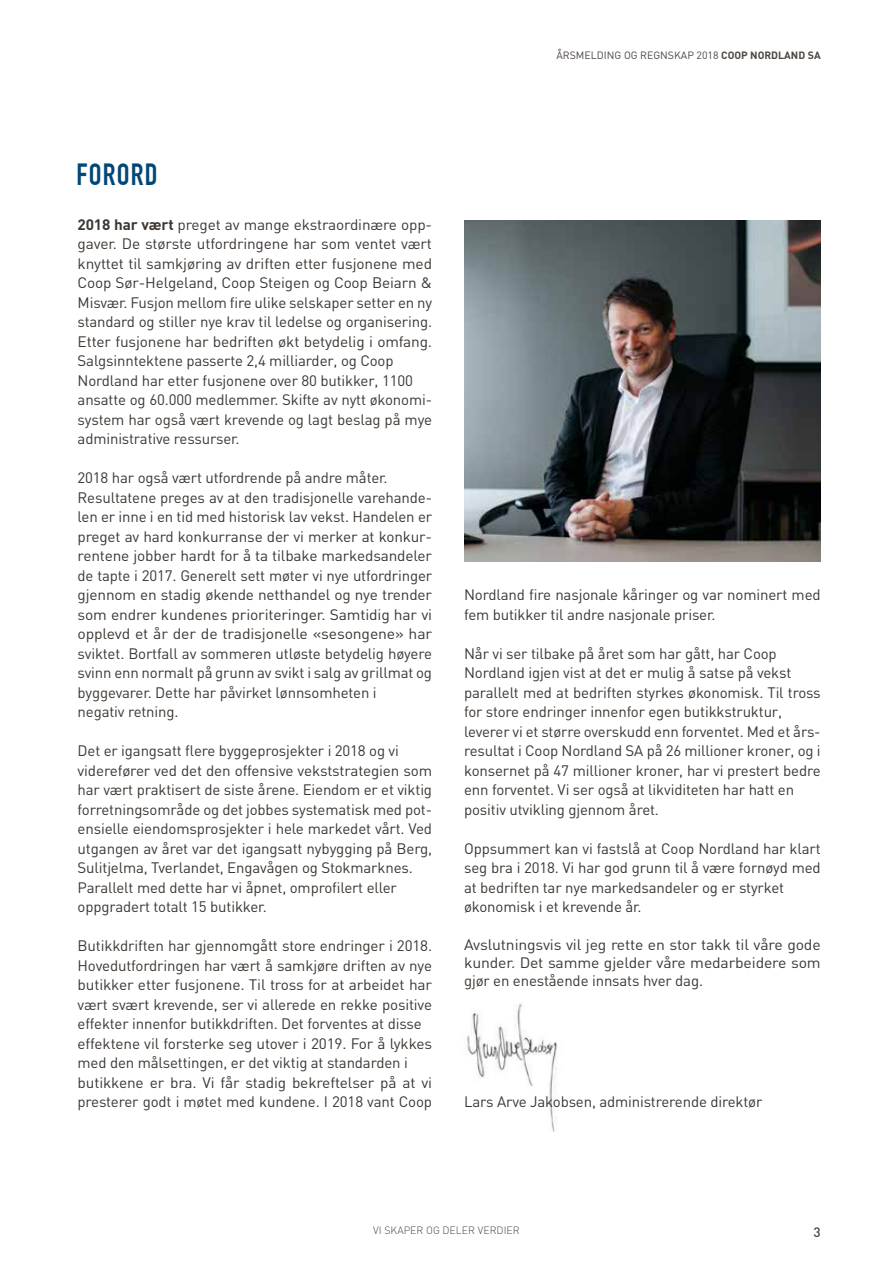
<style>
.page{position:relative;width:893px;height:1263px;background:#fff}
.page>*{position:absolute;margin:0;border:0;box-sizing:border-box;transform-origin:0 0}
.t1{font:700 30px "DIN Condensed";letter-spacing:.04em;color:#004776}
.t2{font:15px/19.5px "DIN";letter-spacing:-.01em;color:#3d3732}
.t3{font:15px/18px "DIN";letter-spacing:-.01em;color:#3d3732;text-align:justify;scale:1.05 1}
.t4{font:500 13.5px "DIN";color:#4d4641}
.t5{font:10.5px "DIN";color:#4d4641}
.t6{font:300 10.5px "DIN";color:#4d4641}
.s1{font-weight:700}
</style>
<div class="page">
<img style="left:467px;top:1004px;width:91px;height:128px">
<img style="left:464px;top:220px;width:357px;height:341px">
<p class="t5" style="left:556px;top:48px;width:266px">ÅRSMELDING OG REGNSKAP 2018 <span class="s1">COOP NORDLAND SA</span></p>
<h1 class="t1" style="left:77px;top:156px;width:83px">FORORD</h1>
<p class="t2" style="left:78px;top:214px;width:356px"><span class="s1">2018 har vært</span> preget av mange ekstraordinære opp&shy;gaver. De største utfordringene har som ventet vært knyttet til samkjøring av driften etter fusjonene med Coop Sør-Helgeland, Coop Steigen og Coop Beiarn &amp; Misvær. Fusjon mellom fire ulike selskaper setter en ny standard og stiller nye krav til ledelse og organisering.<br>Etter fusjonene har bedriften økt betydelig i omfang.<br>Salgsinntektene passerte 2,4 milliarder, og Coop Nordland har etter fusjonene over 80 butikker, 1100 ansatte og 60.000 medlemmer. Skifte av nytt økonomi&shy;system har også vært krevende og lagt beslag på mye administrative ressurser.</p>
<p class="t2" style="left:78px;top:468px;width:356px">2018 har også vært utfordrende på andre måter.<br>Resultatene preges av at den tradisjonelle varehande&shy;len er inne i en tid med historisk lav vekst. Handelen er preget av hard konkurranse der vi merker at konkur&shy;rentene jobber hardt for å ta tilbake markedsandeler de tapte i 2017. Generelt sett møter vi nye utfordringer gjennom en stadig økende netthandel og nye trender som endrer kundenes prioriteringer. Samtidig har vi opplevd et år der de tradisjonelle «sesongene» har sviktet. Bortfall av sommeren utløste betydelig høyere svinn enn normalt på grunn av svikt i salg av grillmat og byggevarer. Dette har påvirket lønnsomheten i<br>negativ retning.</p>
<p class="t2" style="left:78px;top:741px;width:356px">Det er igangsatt flere byggeprosjekter i 2018 og vi viderefører ved det den offensive vekststrategien som har vært praktisert de siste årene. Eiendom er et viktig forretningsområde og det jobbes systematisk med pot&shy;ensielle eiendomsprosjekter i hele markedet vårt. Ved utgangen av året var det igangsatt nybygging på Berg, Sulitjelma, Tverlandet, Engavågen og Stokmarknes.<br>Parallelt med dette har vi åpnet, omprofilert eller oppgradert totalt 15 butikker.</p>
<p class="t2" style="left:78px;top:936px;width:356px">Butikkdriften har gjennomgått store endringer i 2018.<br>Hovedutfordringen har vært å samkjøre driften av nye butikker etter fusjonene. Til tross for at arbeidet har vært svært krevende, ser vi allerede en rekke positive effekter innenfor butikkdriften. Det forventes at disse effektene vil forsterke seg utover i 2019. For å lykkes med den målsettingen, er det viktig at standarden i butikkene er bra. Vi får stadig bekreftelser på at vi presterer godt i møtet med kundene. I 2018 vant Coop</p>
<p class="t2" style="left:464px;top:585px;width:358px">Nordland fire nasjonale kåringer og var nominert med fem butikker til andre nasjonale priser.</p>
<p class="t2" style="left:464px;top:643px;width:358px">Når vi ser tilbake på året som har gått, har Coop Nordland igjen vist at det er mulig å satse på vekst parallelt med at bedriften styrkes økonomisk. Til tross for store endringer innenfor egen butikkstruktur, leverer vi et større overskudd enn forventet. Med et års&shy;resultat i Coop Nordland SA på 26 millioner kroner, og i konsernet på 47 millioner kroner, har vi prestert bedre enn forventet. Vi ser også at likviditeten har hatt en positiv utvikling gjennom året.</p>
<p class="t2" style="left:464px;top:838px;width:358px">Oppsummert kan vi fastslå at Coop Nordland har klart seg bra i 2018. Vi har god grunn til å være fornøyd med at bedriften tar nye markedsandeler og er styrket økonomisk i et krevende år.</p>
<p class="t3" style="left:464px;top:935px;width:341px">Avslutningsvis vil jeg rette en stor takk til våre gode kunder. Det samme gjelder våre medarbeidere som gjør en enestående innsats hver dag.</p>
<p class="t2" style="left:464px;top:1092px;width:300px">Lars Arve Jakobsen, administrerende direktør</p>
<p class="t6" style="left:373px;top:1224px;width:148px">VI SKAPER OG DELER VERDIER</p>
<p class="t4" style="left:813px;top:1223px;width:9px">3</p>
</div>
